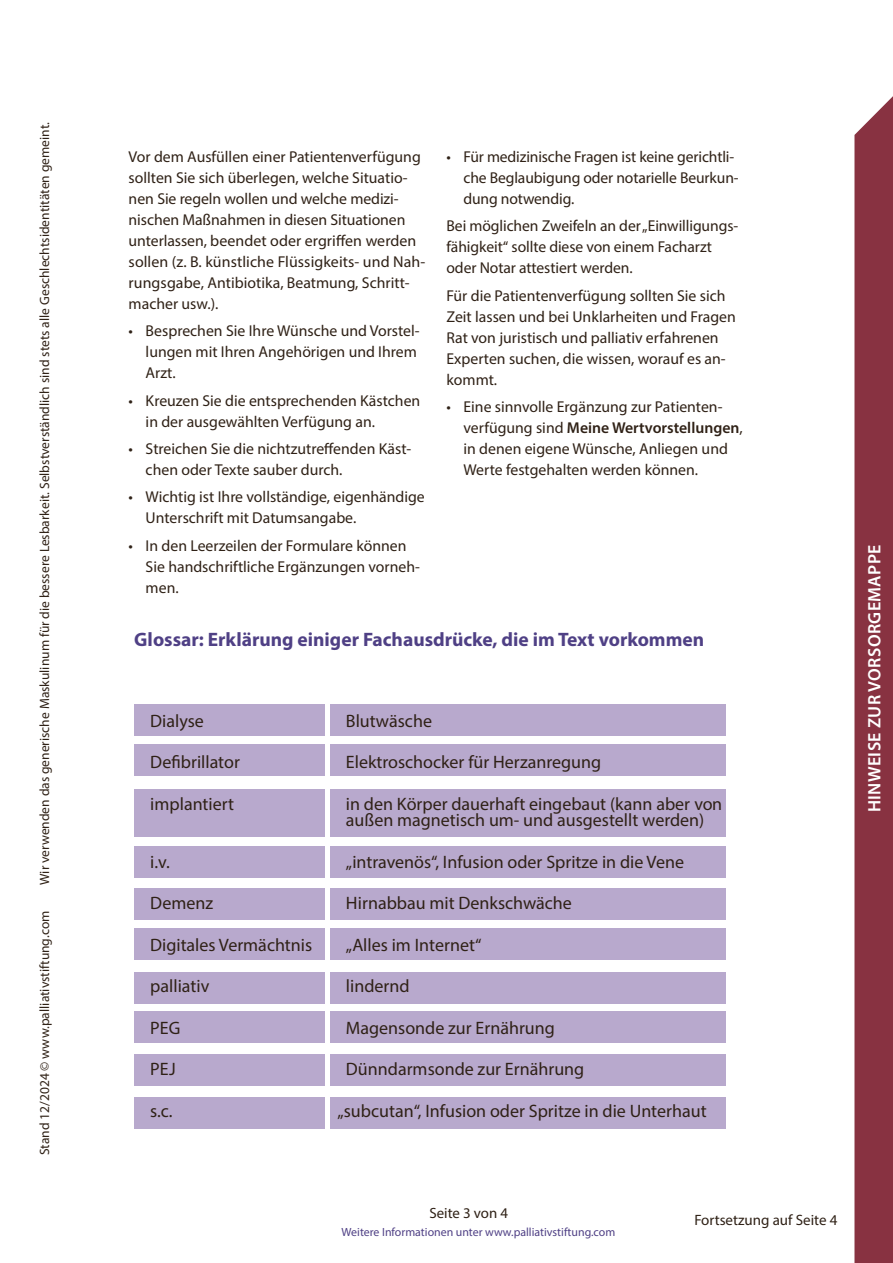
<style>
.page{position:relative;width:893px;height:1263px;background:#fff}
.page>*{position:absolute;margin:0;border:0;box-sizing:border-box;transform-origin:0 0}
.t1{font:700 19.5px "Myriad Pro";color:#4f4085}
.t2{font:18px/16.5px "Myriad Pro";color:#2f2116}
.t3{font:600 18px "Myriad Pro";letter-spacing:.02em;color:#fff}
.t4{font:15.75px/21px "Myriad Pro";color:#2f2116}
.t5{font:15px "Myriad Pro";color:#2f2116}
.t6{font:14.85px "Myriad Pro";color:#2f2116}
.t7{font:13.5px "Myriad Pro";color:#2f2116}
.t8{font:11.85px "Myriad Pro";color:#4f4085}
.s1{font-weight:600}
</style>
<div class="page">
<div style="left:134px;top:745px;width:591px;height:31px;background:#b8a9cd"></div>
<div style="left:134px;top:704px;width:591px;height:31px;background:#b8a9cd"></div>
<div style="left:134px;top:789px;width:591px;height:47px;background:#b8a9cd"></div>
<div style="left:134px;top:847px;width:591px;height:31px;background:#b8a9cd"></div>
<div style="left:134px;top:888px;width:591px;height:32px;background:#b8a9cd"></div>
<div style="left:134px;top:928px;width:591px;height:32px;background:#b8a9cd"></div>
<div style="left:134px;top:972px;width:591px;height:32px;background:#b8a9cd"></div>
<div style="left:134px;top:1012px;width:591px;height:31px;background:#b8a9cd"></div>
<div style="left:134px;top:1054px;width:591px;height:32px;background:#b8a9cd"></div>
<div style="left:134px;top:1097px;width:591px;height:32px;background:#b8a9cd"></div>
<div style="left:325px;top:696px;width:5px;height:448px;background:#fff"></div>
<div style="left:854px;top:96px;width:39px;height:1167px;background:#883241"></div>
<p class="t7" style="left:36px;top:885px;width:764px;rotate:-90deg">Wir verwenden das generische Maskulinum für die bessere Lesbarkeit. Selbstverständlich sind stets alle Geschlechtsidentitäten gemeint.</p>
<p class="t7" style="left:36px;top:1155px;width:246px;rotate:-90deg">Stand 12/2024 © www.palliativstiftung.com</p>
<p class="t4" style="left:129px;top:146px;width:298px">Vor dem Ausfüllen einer Patientenverfügung sollten Sie sich überlegen, welche Situatio&shy;nen Sie regeln wollen und welche medizi&shy;nischen Maßnahmen in diesen Situationen unterlassen, beendet oder ergriffen werden sollen (z. B. künstliche Flüssigkeits- und Nah&shy;rungsgabe, Antibiotika, Beatmung, Schritt&shy;macher usw.).</p>
<p class="t4" style="left:146px;top:320px;width:276px;text-indent:-17px">• Besprechen Sie Ihre Wünsche und Vorstel&shy;lungen mit Ihren Angehörigen und Ihrem<br>Arzt.</p>
<p class="t4" style="left:146px;top:390px;width:276px;text-indent:-17px">• Kreuzen Sie die entsprechenden Kästchen in der ausgewählten Verfügung an.</p>
<p class="t4" style="left:146px;top:438px;width:267px;text-indent:-17px">• Streichen Sie die nichtzutreffenden Käst&shy;chen oder Texte sauber durch.</p>
<p class="t4" style="left:146px;top:486px;width:281px;text-indent:-17px">• Wichtig ist Ihre vollständige, eigenhändige<br>Unterschrift mit Datumsangabe.</p>
<p class="t4" style="left:146px;top:535px;width:276px;text-indent:-17px">• In den Leerzeilen der Formulare können<br>Sie handschriftliche Ergänzungen vorneh&shy;men.</p>
<p class="t4" style="left:463px;top:146px;width:277px;text-indent:-17px">• Für medizinische Fragen ist keine gerichtli&shy;che Beglaubigung oder notarielle Beurkun&shy;dung notwendig.</p>
<p class="t4" style="left:446px;top:215px;width:293px">Bei möglichen Zweifeln an der „Einwilligungs&shy;fähigkeit“ sollte diese von einem Facharzt oder Notar attestiert werden.</p>
<p class="t4" style="left:446px;top:285px;width:291px">Für die Patientenverfügung sollten Sie sich Zeit lassen und bei Unklarheiten und Fragen Rat von juristisch und palliativ erfahrenen Experten suchen, die wissen, worauf es an&shy;kommt.</p>
<p class="t4" style="left:463px;top:396px;width:281px;text-indent:-17px">• Eine sinnvolle Ergänzung zur Patienten&shy;verfügung sind <span class="s1">Meine Wertvorstellungen</span>, in denen eigene Wünsche, Anliegen und Werte festgehalten werden können.</p>
<p class="t1" style="left:134px;top:627px;width:571px">Glossar: Erklärung einiger Fachausdrücke, die im Text vorkommen</p>
<p class="t2" style="left:150px;top:712px;width:55px">Dialyse</p>
<p class="t2" style="left:346px;top:712px;width:88px">Blutwäsche</p>
<p class="t2" style="left:150px;top:753px;width:91px">Defibrillator</p>
<p class="t2" style="left:346px;top:753px;width:257px">Elektroschocker für Herzanregung</p>
<p class="t2" style="left:150px;top:795px;width:85px">implantiert</p>
<p class="t2" style="left:346px;top:795px;width:378px">in den Körper dauerhaft eingebaut (kann aber von außen magnetisch um- und ausgestellt werden)</p>
<p class="t2" style="left:150px;top:853px;width:21px">i.v.</p>
<p class="t2" style="left:346px;top:853px;width:340px">„intravenös“, Infusion oder Spritze in die Vene</p>
<p class="t2" style="left:150px;top:895px;width:64px">Demenz</p>
<p class="t2" style="left:346px;top:895px;width:228px">Hirnabbau mit Denkschwäche</p>
<p class="t2" style="left:150px;top:936px;width:163px">Digitales Vermächtnis</p>
<p class="t2" style="left:346px;top:936px;width:137px">„Alles im Internet“</p>
<p class="t2" style="left:150px;top:978px;width:61px">palliativ</p>
<p class="t2" style="left:346px;top:978px;width:65px">lindernd</p>
<p class="t2" style="left:150px;top:1019px;width:32px">PEG</p>
<p class="t2" style="left:346px;top:1019px;width:210px">Magensonde zur Ernährung</p>
<p class="t2" style="left:150px;top:1061px;width:27px">PEJ</p>
<p class="t2" style="left:346px;top:1061px;width:240px">Dünndarmsonde zur Ernährung</p>
<p class="t2" style="left:150px;top:1102px;width:24px">s.c.</p>
<p class="t2" style="left:337px;top:1102px;width:371px">„subcutan“, Infusion oder Spritze in die Unterhaut</p>
<p class="t3" style="left:863px;top:812px;width:269px;rotate:-90deg">HINWEISE ZUR VORSORGEMAPPE</p>
<p class="t6" style="left:429px;top:1204px;width:80px">Seite 3 von 4</p>
<p class="t8" style="left:342px;top:1225px;width:275px">Weitere Informationen unter www.palliativstiftung.com</p>
<p class="t5" style="left:694px;top:1210px;width:145px">Fortsetzung auf Seite 4</p>
</div>
